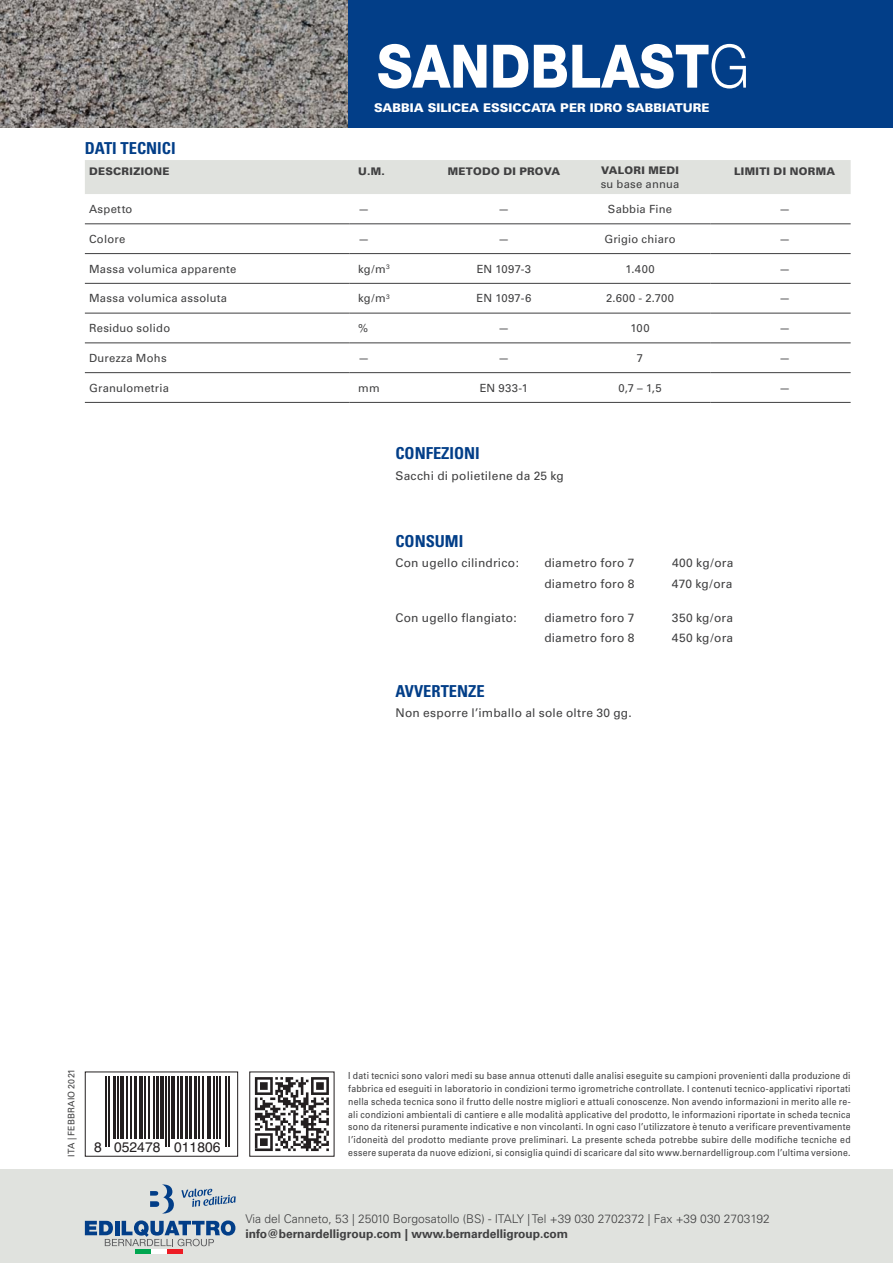
<style>
.page{position:relative;width:893px;height:1263px;background:#fff}
.page>*{position:absolute;margin:0;border:0;box-sizing:border-box;transform-origin:0 0}
.t1{font:800 60px "Helvetica Neue";color:#fff;scale:.89 1}
.t2{font:700 condensed 16.5px "Univers LT Std";color:#023e88}
.t3{font:13.95px "Helvetica";color:#231f20}
.t4{font:12px "Univers";letter-spacing:.015em;color:#404041}
.t5{font:300 12px "Univers";color:#404041}
.t6{font:700 12px "Univers";color:#404041}
.t7{font:900 12px "Univers";color:#fff}
.t8{font:11.25px "Univers";letter-spacing:.02em;color:#404041}
.t9{font:900 10.5px "Univers";letter-spacing:.025em;color:#404041}
.t10{font:9.75px/12.9px "Univers";letter-spacing:.025em;color:#404041;text-align:justify;scale:.89 1}
.t11{font:9px "Univers";letter-spacing:.02em;color:#404041}
.s1{font-weight:300}
</style>
<div class="page">
<div style="left:0;top:1169px;width:892px;height:94px;background:#e0e2de"></div>
<svg style="left:150px;top:1184px;width:24px;height:30px"></svg>
<svg style="left:85px;top:1220px;width:150px;height:26px"></svg>
<hr style="left:135px;top:1250px;width:16px;height:4px;background:#00a650">
<hr style="left:151px;top:1250px;width:16px;height:4px;background:#fff">
<hr style="left:167px;top:1250px;width:15px;height:4px;background:#ed1c24">
<svg style="left:181px;top:1189px;width:55px;height:18px"></svg>
<img style="left:0;top:0;width:348px;height:128px">
<div style="left:348px;top:0;width:544px;height:128px;background:#023e88"></div>
<hr style="left:105px;top:1076px;width:2px;height:71px;background:#231f20">
<hr style="left:108px;top:1076px;width:1px;height:71px;background:#231f20">
<hr style="left:113px;top:1076px;width:3px;height:62px;background:#231f20">
<hr style="left:117px;top:1076px;width:1px;height:62px;background:#231f20">
<hr style="left:120px;top:1076px;width:4px;height:62px;background:#231f20">
<hr style="left:126px;top:1076px;width:1px;height:62px;background:#231f20">
<hr style="left:130px;top:1076px;width:1px;height:62px;background:#231f20">
<hr style="left:134px;top:1076px;width:3px;height:62px;background:#231f20">
<hr style="left:139px;top:1076px;width:4px;height:62px;background:#231f20">
<hr style="left:144px;top:1076px;width:2px;height:62px;background:#231f20">
<hr style="left:148px;top:1076px;width:2px;height:62px;background:#231f20">
<hr style="left:154px;top:1076px;width:1px;height:62px;background:#231f20">
<hr style="left:156px;top:1076px;width:3px;height:62px;background:#231f20">
<hr style="left:160px;top:1076px;width:4px;height:62px;background:#231f20">
<hr style="left:165px;top:1076px;width:2px;height:71px;background:#231f20">
<hr style="left:168px;top:1076px;width:1px;height:71px;background:#231f20">
<svg style="left:171px;top:1076px;width:3px;height:62px"></svg>
<hr style="left:177px;top:1076px;width:1px;height:62px;background:#231f20">
<hr style="left:180px;top:1076px;width:2px;height:62px;background:#231f20">
<hr style="left:185px;top:1076px;width:2px;height:62px;background:#231f20">
<hr style="left:189px;top:1076px;width:2px;height:62px;background:#231f20">
<hr style="left:194px;top:1076px;width:3px;height:62px;background:#231f20">
<hr style="left:198px;top:1076px;width:1px;height:62px;background:#231f20">
<hr style="left:202px;top:1076px;width:1px;height:62px;background:#231f20">
<hr style="left:207px;top:1076px;width:4px;height:62px;background:#231f20">
<hr style="left:214px;top:1076px;width:1px;height:62px;background:#231f20">
<hr style="left:216px;top:1076px;width:1px;height:62px;background:#231f20">
<hr style="left:219px;top:1076px;width:1px;height:62px;background:#231f20">
<hr style="left:225px;top:1076px;width:2px;height:71px;background:#231f20">
<hr style="left:228px;top:1076px;width:1px;height:71px;background:#231f20">
<div style="left:85px;top:1072px;width:153px;height:85px;border:1px solid #231f20"></div>
<svg style="left:255px;top:1077px;width:74px;height:74px"></svg>
<div style="left:249px;top:1072px;width:85px;height:85px;border:1px solid #231f20"></div>
<div style="left:85px;top:160px;width:765px;height:34px;background:#e0e2de"></div>
<hr style="left:85px;top:224px;width:265px;height:1px;background:#404041">
<hr style="left:85px;top:253px;width:265px;height:1px;background:#404041">
<hr style="left:85px;top:283px;width:265px;height:1px;background:#404041">
<hr style="left:85px;top:313px;width:265px;height:1px;background:#404041">
<hr style="left:85px;top:343px;width:265px;height:1px;background:#404041">
<hr style="left:350px;top:224px;width:88px;height:1px;background:#404041">
<hr style="left:350px;top:253px;width:88px;height:1px;background:#404041">
<hr style="left:350px;top:283px;width:88px;height:1px;background:#404041">
<hr style="left:350px;top:313px;width:88px;height:1px;background:#404041">
<hr style="left:350px;top:343px;width:88px;height:1px;background:#404041">
<hr style="left:438px;top:224px;width:272px;height:1px;background:#404041">
<hr style="left:438px;top:253px;width:272px;height:1px;background:#404041">
<hr style="left:438px;top:283px;width:272px;height:1px;background:#404041">
<hr style="left:438px;top:313px;width:272px;height:1px;background:#404041">
<hr style="left:438px;top:343px;width:272px;height:1px;background:#404041">
<hr style="left:710px;top:224px;width:140px;height:1px;background:#404041">
<hr style="left:710px;top:253px;width:140px;height:1px;background:#404041">
<hr style="left:710px;top:283px;width:140px;height:1px;background:#404041">
<hr style="left:710px;top:313px;width:140px;height:1px;background:#404041">
<hr style="left:710px;top:343px;width:140px;height:1px;background:#404041">
<hr style="left:85px;top:372px;width:265px;height:1px;background:#404041">
<hr style="left:85px;top:402px;width:265px;height:1px;background:#404041">
<hr style="left:350px;top:372px;width:88px;height:1px;background:#404041">
<hr style="left:350px;top:402px;width:88px;height:1px;background:#404041">
<hr style="left:438px;top:372px;width:272px;height:1px;background:#404041">
<hr style="left:438px;top:402px;width:272px;height:1px;background:#404041">
<hr style="left:710px;top:372px;width:140px;height:1px;background:#404041">
<hr style="left:710px;top:402px;width:140px;height:1px;background:#404041">
<h1 class="t1" style="left:377px;top:45px;width:419px">SANDBLAST<span class="s1">G</span></h1>
<p class="t7" style="left:374px;top:103px;width:337px">SABBIA SILICEA ESSICCATA PER IDRO SABBIATURE</p>
<h2 class="t2" style="left:85px;top:140px;width:92px">DATI TECNICI</h2>
<p class="t9" style="left:89px;top:167px;width:82px">DESCRIZIONE</p>
<p class="t9" style="left:358px;top:167px;width:28px">U.M.</p>
<p class="t9" style="left:448px;top:167px;width:114px">METODO DI PROVA</p>
<p class="t9" style="left:601px;top:167px;width:79px">VALORI MEDI</p>
<p class="t8" style="left:600px;top:180px;width:80px">su base annua</p>
<p class="t9" style="left:734px;top:167px;width:102px">LIMITI DI NORMA</p>
<p class="t8" style="left:89px;top:205px;width:45px">Aspetto</p>
<p class="t8" style="left:358px;top:205px;width:13px">—</p>
<p class="t8" style="left:498px;top:205px;width:13px">—</p>
<p class="t8" style="left:608px;top:205px;width:66px">Sabbia Fine</p>
<p class="t8" style="left:779px;top:205px;width:13px">—</p>
<p class="t8" style="left:89px;top:235px;width:38px">Colore</p>
<p class="t8" style="left:358px;top:235px;width:13px">—</p>
<p class="t8" style="left:498px;top:235px;width:13px">—</p>
<p class="t8" style="left:604px;top:235px;width:73px">Grigio chiaro</p>
<p class="t8" style="left:779px;top:235px;width:13px">—</p>
<p class="t8" style="left:89px;top:265px;width:149px">Massa volumica apparente</p>
<p class="t8" style="left:358px;top:265px;width:33px">kg/m<sup>3</sup></p>
<p class="t8" style="left:477px;top:265px;width:56px">EN 1097-3</p>
<p class="t8" style="left:625px;top:265px;width:31px">1.400</p>
<p class="t8" style="left:779px;top:265px;width:13px">—</p>
<p class="t8" style="left:89px;top:294px;width:140px">Massa volumica assoluta</p>
<p class="t8" style="left:358px;top:294px;width:33px">kg/m<sup>3</sup></p>
<p class="t8" style="left:476px;top:294px;width:56px">EN 1097-6</p>
<p class="t8" style="left:606px;top:294px;width:70px">2.600 - 2.700</p>
<p class="t8" style="left:779px;top:294px;width:13px">—</p>
<p class="t8" style="left:89px;top:324px;width:83px">Residuo solido</p>
<p class="t8" style="left:358px;top:324px;width:12px">%</p>
<p class="t8" style="left:498px;top:324px;width:13px">—</p>
<p class="t8" style="left:630px;top:324px;width:21px">100</p>
<p class="t8" style="left:779px;top:324px;width:13px">—</p>
<p class="t8" style="left:89px;top:354px;width:79px">Durezza Mohs</p>
<p class="t8" style="left:358px;top:354px;width:13px">—</p>
<p class="t8" style="left:498px;top:354px;width:13px">—</p>
<p class="t8" style="left:637px;top:354px;width:8px">7</p>
<p class="t8" style="left:779px;top:354px;width:13px">—</p>
<p class="t8" style="left:89px;top:384px;width:81px">Granulometria</p>
<p class="t8" style="left:358px;top:384px;width:23px">mm</p>
<p class="t8" style="left:480px;top:384px;width:50px">EN 933-1</p>
<p class="t8" style="left:618px;top:384px;width:45px">0,7 – 1,5</p>
<p class="t8" style="left:779px;top:384px;width:13px">—</p>
<h2 class="t2" style="left:395px;top:446px;width:86px">CONFEZIONI</h2>
<p class="t4" style="left:395px;top:471px;width:170px">Sacchi di polietilene da 25 kg</p>
<h2 class="t2" style="left:395px;top:533px;width:69px">CONSUMI</h2>
<p class="t4" style="left:395px;top:559px;width:125px">Con ugello cilindrico:</p>
<p class="t4" style="left:544px;top:559px;width:92px">diametro foro 7</p>
<p class="t4" style="left:672px;top:559px;width:63px">400 kg/ora</p>
<p class="t4" style="left:544px;top:579px;width:92px">diametro foro 8</p>
<p class="t4" style="left:672px;top:579px;width:62px">470 kg/ora</p>
<p class="t4" style="left:395px;top:613px;width:123px">Con ugello flangiato:</p>
<p class="t4" style="left:544px;top:613px;width:92px">diametro foro 7</p>
<p class="t4" style="left:672px;top:613px;width:63px">350 kg/ora</p>
<p class="t4" style="left:544px;top:634px;width:92px">diametro foro 8</p>
<p class="t4" style="left:672px;top:634px;width:63px">450 kg/ora</p>
<h2 class="t2" style="left:395px;top:683px;width:91px">AVVERTENZE</h2>
<p class="t4" style="left:395px;top:709px;width:238px">Non esporre l’imballo al sole oltre 30 gg.</p>
<p class="t11" style="left:68px;top:1157px;width:89px;rotate:-90deg">ITA | FEBBRAIO 2021</p>
<h3 class="t3" style="left:94px;top:1142px;width:128px">8 052478 011806</h3>
<p class="t10" style="left:348px;top:1070px;width:566px">I dati tecnici sono valori medi su base annua ottenuti dalle analisi eseguite su campioni provenienti dalla produzione di fabbrica ed eseguiti in laboratorio in condizioni termo igrometriche controllate. I contenuti tecnico-applicativi riportati nella scheda tecnica sono il frutto delle nostre migliori e attuali conoscenze. Non avendo informazioni in merito alle re&shy;ali condizioni ambientali di cantiere e alle modalità applicative del prodotto, le informazioni riportate in scheda tecnica sono da ritenersi puramente indicative e non vincolanti. In ogni caso l’utilizzatore è tenuto a verificare preventivamente l’idoneità del prodotto mediante prove preliminari. La presente scheda potrebbe subire delle modifiche tecniche ed essere superata da nuove edizioni, si consiglia quindi di scaricare dal sito www.bernardelligroup.com l’ultima versione.</p>
<p class="t5" style="left:245px;top:1214px;width:526px">Via del Canneto, 53 | 25010 Borgosatollo (BS) - ITALY | Tel +39 030 2702372 | Fax +39 030 2703192</p>
<p class="t6" style="left:245px;top:1229px;width:324px">info@bernardelligroup.com | www.bernardelligroup.com</p>
</div>
